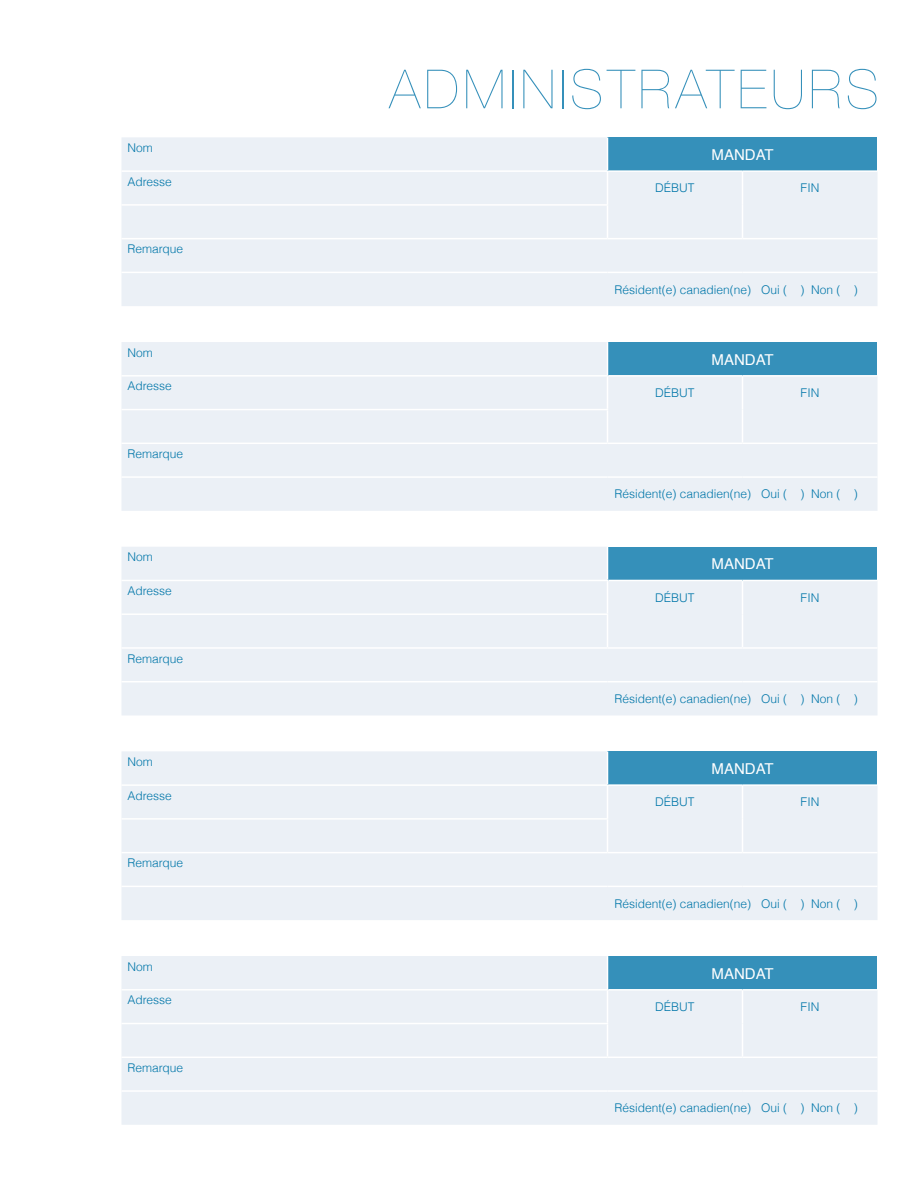
<style>
.page{position:relative;width:918px;height:1188px;background:#fff}
.page>*{position:absolute;margin:0;border:0;box-sizing:border-box;transform-origin:0 0}
.t1{font:200 54px "Helvetica Neue";letter-spacing:.075em;color:#3590ba}
.t2{font:15px "Helvetica";color:#fff}
.t3{font:300 12px "Helvetica";color:#0076a9}
</style>
<div class="page">
<div style="left:122px;top:137px;width:756px;height:169px;background:#ebf0f6"></div>
<div style="left:608px;top:137px;width:270px;height:34px;background:#3590ba"></div>
<hr style="left:607px;top:172px;width:1px;height:32px;background:#fff">
<hr style="left:607px;top:206px;width:1px;height:32px;background:#fff">
<hr style="left:122px;top:170px;width:486px;height:2px;background:#fff">
<hr style="left:122px;top:204px;width:486px;height:2px;background:#fff">
<hr style="left:122px;top:238px;width:486px;height:1px;background:#fff">
<hr style="left:608px;top:238px;width:134px;height:1px;background:#fff">
<hr style="left:742px;top:238px;width:136px;height:1px;background:#fff">
<hr style="left:122px;top:272px;width:486px;height:1px;background:#fff">
<hr style="left:608px;top:272px;width:134px;height:1px;background:#fff">
<hr style="left:742px;top:272px;width:136px;height:1px;background:#fff">
<hr style="left:607px;top:137px;width:1px;height:33px;background:#fff">
<hr style="left:608px;top:170px;width:134px;height:2px;background:#fff">
<hr style="left:742px;top:170px;width:136px;height:2px;background:#fff">
<hr style="left:742px;top:172px;width:1px;height:33px;background:#fff">
<hr style="left:742px;top:205px;width:1px;height:33px;background:#fff">
<div style="left:122px;top:342px;width:756px;height:169px;background:#ebf0f6"></div>
<div style="left:608px;top:342px;width:270px;height:34px;background:#3590ba"></div>
<hr style="left:607px;top:377px;width:1px;height:32px;background:#fff">
<hr style="left:607px;top:410px;width:1px;height:33px;background:#fff">
<hr style="left:122px;top:375px;width:486px;height:2px;background:#fff">
<hr style="left:122px;top:409px;width:486px;height:1px;background:#fff">
<hr style="left:122px;top:443px;width:486px;height:1px;background:#fff">
<hr style="left:608px;top:443px;width:134px;height:1px;background:#fff">
<hr style="left:742px;top:443px;width:136px;height:1px;background:#fff">
<hr style="left:122px;top:476px;width:486px;height:2px;background:#fff">
<hr style="left:608px;top:476px;width:134px;height:2px;background:#fff">
<hr style="left:742px;top:476px;width:136px;height:2px;background:#fff">
<hr style="left:607px;top:342px;width:1px;height:33px;background:#fff">
<hr style="left:608px;top:375px;width:134px;height:2px;background:#fff">
<hr style="left:742px;top:375px;width:136px;height:2px;background:#fff">
<hr style="left:742px;top:377px;width:1px;height:33px;background:#fff">
<hr style="left:742px;top:410px;width:1px;height:33px;background:#fff">
<div style="left:122px;top:547px;width:756px;height:168px;background:#ebf0f6"></div>
<div style="left:608px;top:547px;width:270px;height:33px;background:#3590ba"></div>
<hr style="left:607px;top:581px;width:1px;height:32px;background:#fff">
<hr style="left:607px;top:615px;width:1px;height:32px;background:#fff">
<hr style="left:122px;top:580px;width:486px;height:1px;background:#fff">
<hr style="left:122px;top:613px;width:486px;height:2px;background:#fff">
<hr style="left:122px;top:647px;width:486px;height:2px;background:#fff">
<hr style="left:608px;top:647px;width:134px;height:2px;background:#fff">
<hr style="left:742px;top:647px;width:136px;height:2px;background:#fff">
<hr style="left:122px;top:681px;width:486px;height:1px;background:#fff">
<hr style="left:608px;top:681px;width:134px;height:1px;background:#fff">
<hr style="left:742px;top:681px;width:136px;height:1px;background:#fff">
<hr style="left:607px;top:547px;width:1px;height:33px;background:#fff">
<hr style="left:608px;top:580px;width:134px;height:1px;background:#fff">
<hr style="left:742px;top:580px;width:136px;height:1px;background:#fff">
<hr style="left:742px;top:581px;width:1px;height:33px;background:#fff">
<hr style="left:742px;top:614px;width:1px;height:33px;background:#fff">
<div style="left:122px;top:751px;width:756px;height:169px;background:#ebf0f6"></div>
<div style="left:608px;top:751px;width:270px;height:34px;background:#3590ba"></div>
<hr style="left:607px;top:786px;width:1px;height:32px;background:#fff">
<hr style="left:607px;top:820px;width:1px;height:32px;background:#fff">
<hr style="left:122px;top:784px;width:486px;height:2px;background:#fff">
<hr style="left:122px;top:818px;width:486px;height:2px;background:#fff">
<hr style="left:122px;top:852px;width:486px;height:1px;background:#fff">
<hr style="left:608px;top:852px;width:134px;height:1px;background:#fff">
<hr style="left:742px;top:852px;width:136px;height:1px;background:#fff">
<hr style="left:122px;top:886px;width:486px;height:1px;background:#fff">
<hr style="left:608px;top:886px;width:134px;height:1px;background:#fff">
<hr style="left:742px;top:886px;width:136px;height:1px;background:#fff">
<hr style="left:607px;top:751px;width:1px;height:33px;background:#fff">
<hr style="left:608px;top:784px;width:134px;height:2px;background:#fff">
<hr style="left:742px;top:784px;width:136px;height:2px;background:#fff">
<hr style="left:742px;top:786px;width:1px;height:33px;background:#fff">
<hr style="left:742px;top:819px;width:1px;height:33px;background:#fff">
<div style="left:122px;top:956px;width:756px;height:169px;background:#ebf0f6"></div>
<div style="left:608px;top:956px;width:270px;height:34px;background:#3590ba"></div>
<hr style="left:607px;top:991px;width:1px;height:32px;background:#fff">
<hr style="left:607px;top:1024px;width:1px;height:33px;background:#fff">
<hr style="left:122px;top:989px;width:486px;height:2px;background:#fff">
<hr style="left:122px;top:1023px;width:486px;height:1px;background:#fff">
<hr style="left:122px;top:1057px;width:486px;height:1px;background:#fff">
<hr style="left:608px;top:1057px;width:134px;height:1px;background:#fff">
<hr style="left:742px;top:1057px;width:136px;height:1px;background:#fff">
<hr style="left:122px;top:1090px;width:486px;height:2px;background:#fff">
<hr style="left:608px;top:1090px;width:134px;height:2px;background:#fff">
<hr style="left:742px;top:1090px;width:136px;height:2px;background:#fff">
<hr style="left:607px;top:956px;width:1px;height:33px;background:#fff">
<hr style="left:608px;top:989px;width:134px;height:2px;background:#fff">
<hr style="left:742px;top:989px;width:136px;height:2px;background:#fff">
<hr style="left:742px;top:991px;width:1px;height:33px;background:#fff">
<hr style="left:742px;top:1024px;width:1px;height:33px;background:#fff">
<p class="t3" style="left:128px;top:140px;width:27px">Nom</p>
<p class="t1" style="left:389px;top:58px;width:491px">ADMINISTRATEURS</p>
<p class="t2" style="left:712px;top:143px;width:64px">MANDAT</p>
<p class="t3" style="left:128px;top:174px;width:46px">Adresse</p>
<p class="t3" style="left:655px;top:181px;width:41px">DÉBUT</p>
<p class="t3" style="left:801px;top:181px;width:20px">FIN</p>
<p class="t3" style="left:128px;top:242px;width:57px">Remarque</p>
<p class="t3" style="left:128px;top:345px;width:27px">Nom</p>
<p class="t3" style="left:615px;top:282px;width:245px">Résident(e) canadien(ne) Oui ( ) Non ( )</p>
<p class="t2" style="left:712px;top:348px;width:64px">MANDAT</p>
<p class="t3" style="left:128px;top:379px;width:46px">Adresse</p>
<p class="t3" style="left:655px;top:385px;width:41px">DÉBUT</p>
<p class="t3" style="left:801px;top:385px;width:20px">FIN</p>
<p class="t3" style="left:128px;top:446px;width:57px">Remarque</p>
<p class="t3" style="left:128px;top:550px;width:27px">Nom</p>
<p class="t3" style="left:615px;top:486px;width:245px">Résident(e) canadien(ne) Oui ( ) Non ( )</p>
<p class="t2" style="left:712px;top:552px;width:64px">MANDAT</p>
<p class="t3" style="left:128px;top:583px;width:46px">Adresse</p>
<p class="t3" style="left:655px;top:590px;width:41px">DÉBUT</p>
<p class="t3" style="left:801px;top:590px;width:20px">FIN</p>
<p class="t3" style="left:128px;top:651px;width:57px">Remarque</p>
<p class="t3" style="left:128px;top:754px;width:27px">Nom</p>
<p class="t3" style="left:615px;top:691px;width:245px">Résident(e) canadien(ne) Oui ( ) Non ( )</p>
<p class="t2" style="left:712px;top:757px;width:64px">MANDAT</p>
<p class="t3" style="left:128px;top:788px;width:46px">Adresse</p>
<p class="t3" style="left:655px;top:795px;width:41px">DÉBUT</p>
<p class="t3" style="left:801px;top:795px;width:20px">FIN</p>
<p class="t3" style="left:128px;top:855px;width:57px">Remarque</p>
<p class="t3" style="left:128px;top:959px;width:27px">Nom</p>
<p class="t3" style="left:615px;top:896px;width:245px">Résident(e) canadien(ne) Oui ( ) Non ( )</p>
<p class="t2" style="left:712px;top:962px;width:64px">MANDAT</p>
<p class="t3" style="left:128px;top:993px;width:46px">Adresse</p>
<p class="t3" style="left:655px;top:999px;width:41px">DÉBUT</p>
<p class="t3" style="left:801px;top:999px;width:20px">FIN</p>
<p class="t3" style="left:128px;top:1060px;width:57px">Remarque</p>
<p class="t3" style="left:615px;top:1100px;width:245px">Résident(e) canadien(ne) Oui ( ) Non ( )</p>
</div>
